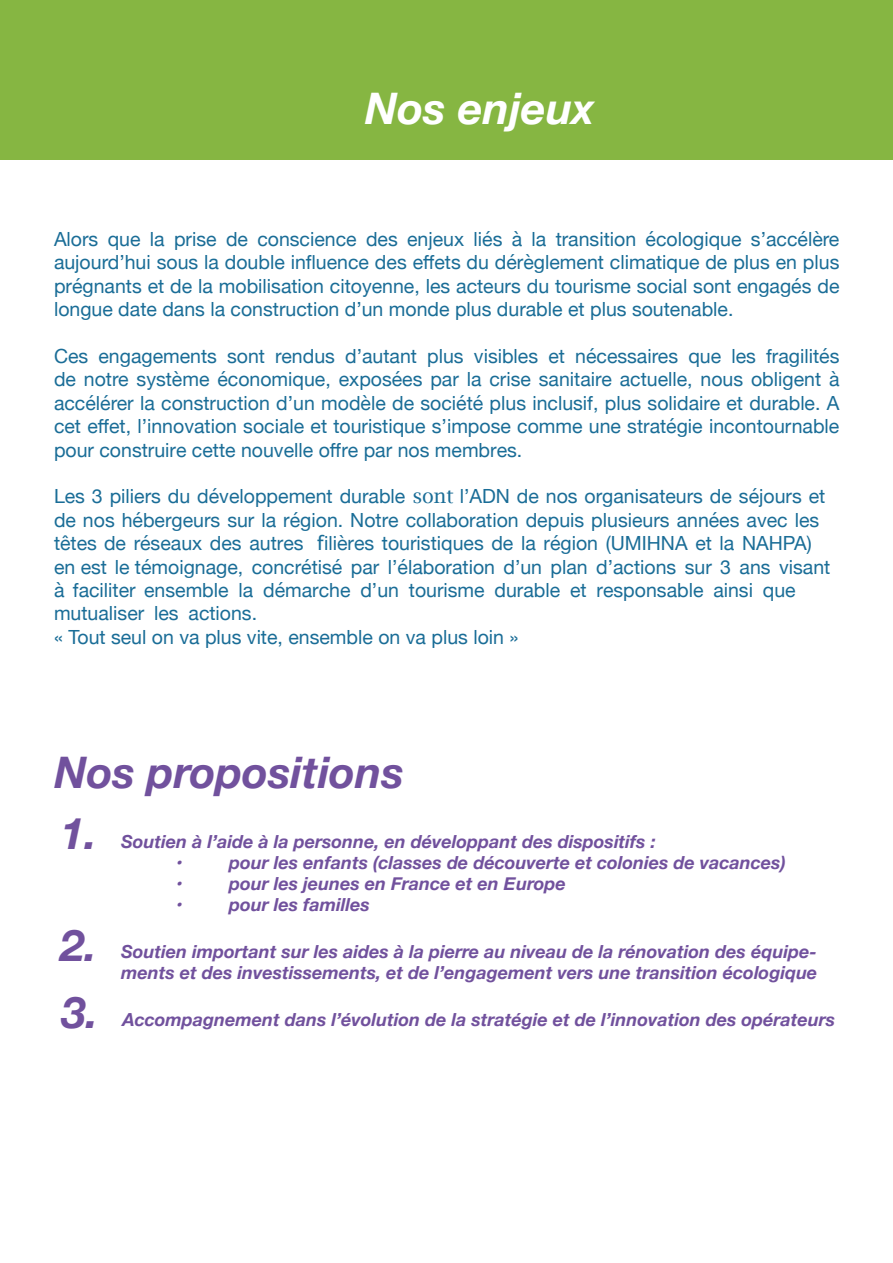
<style>
.page{position:relative;width:893px;height:1263px;background:#fff}
.page>*{position:absolute;margin:0;border:0;box-sizing:border-box;transform-origin:0 0}
.t1{font:italic 700 43.5px "Helvetica Neue";color:#71519d}
.t2{font:italic 700 43.5px "Helvetica Neue";color:#fff}
.t3{font:19.5px/23.4px "Helvetica Neue";color:#1a6d97;text-align:justify}
.t4{font:italic 700 18px/21px "Helvetica Neue";color:#71519d}
.s1{font-family:"Lucida Bright"}
.s2{font-family:"Lucida Sans"}
</style>
<div class="page">
<div style="left:0;top:0;width:893px;height:159px;background:#86b642"></div>
<p class="t2" style="left:365px;top:74px;width:231px">Nos enjeux</p>
<p class="t3" style="left:54px;top:228px;width:787px">Alors que la prise de conscience des enjeux liés à la transition écologique s’accélère aujourd’hui sous la double influence des effets du dérèglement climatique de plus en plus prégnants et de la mobilisation citoyenne, les acteurs du tourisme social sont engagés de longue date dans la construction d’un monde plus durable et plus soutenable.</p>
<p class="t3" style="left:54px;top:345px;width:787px">Ces engagements sont rendus d’autant plus visibles et nécessaires que les fragilités de notre système économique, exposées par la crise sanitaire actuelle, nous obligent à accélérer la construction d’un modèle de société plus inclusif, plus solidaire et durable. A cet effet, l’innovation sociale et touristique s’impose comme une stratégie incontournable pour construire cette nouvelle offre par nos membres.</p>
<p class="t3" style="left:54px;top:486px;width:778px;text-align:left">Les 3 piliers du développement durable <span class="s1">sont</span> l’ADN de nos organisateurs de séjours et de nos hébergeurs sur la région. Notre collaboration depuis plusieurs années avec les têtes de réseaux des autres <span class="s2">f</span>ilières touristiques de la région (UMIHNA et la NAHPA) en est le témoignage, concrétisé par l’élaboration d’un plan d’actions sur 3 ans visant à faciliter ensemble la démarche d’un tourisme durable et responsable ainsi que mutualiser les actions.<br>« Tout seul on va plus vite, ensemble on va plus loin »</p>
<p class="t1" style="left:54px;top:739px;width:351px">Nos propositions</p>
<p class="t1" style="left:61px;top:799px;width:38px">1.</p>
<p class="t4" style="left:121px;top:831px;width:536px">Soutien à l’aide à la personne, en développant des dispositifs :</p>
<p class="t4" style="left:175px;top:852px;width:8px">•</p>
<p class="t4" style="left:229px;top:852px;width:558px">pour les enfants (classes de découverte et colonies de vacances)</p>
<p class="t4" style="left:175px;top:873px;width:8px">•</p>
<p class="t4" style="left:229px;top:873px;width:338px">pour les jeunes en France et en Europe</p>
<p class="t4" style="left:175px;top:894px;width:8px">•</p>
<p class="t4" style="left:229px;top:894px;width:142px">pour les familles</p>
<p class="t1" style="left:61px;top:911px;width:38px">2.</p>
<p class="t1" style="left:62px;top:978px;width:38px">3.</p>
<p class="t4" style="left:121px;top:942px;width:698px">Soutien important sur les aides à la pierre au niveau de la rénovation des équipe&shy;ments et des investissements, et de l’engagement vers une transition écologique</p>
<p class="t4" style="left:123px;top:1009px;width:714px">Accompagnement dans l’évolution de la stratégie et de l’innovation des opérateurs</p>
</div>
